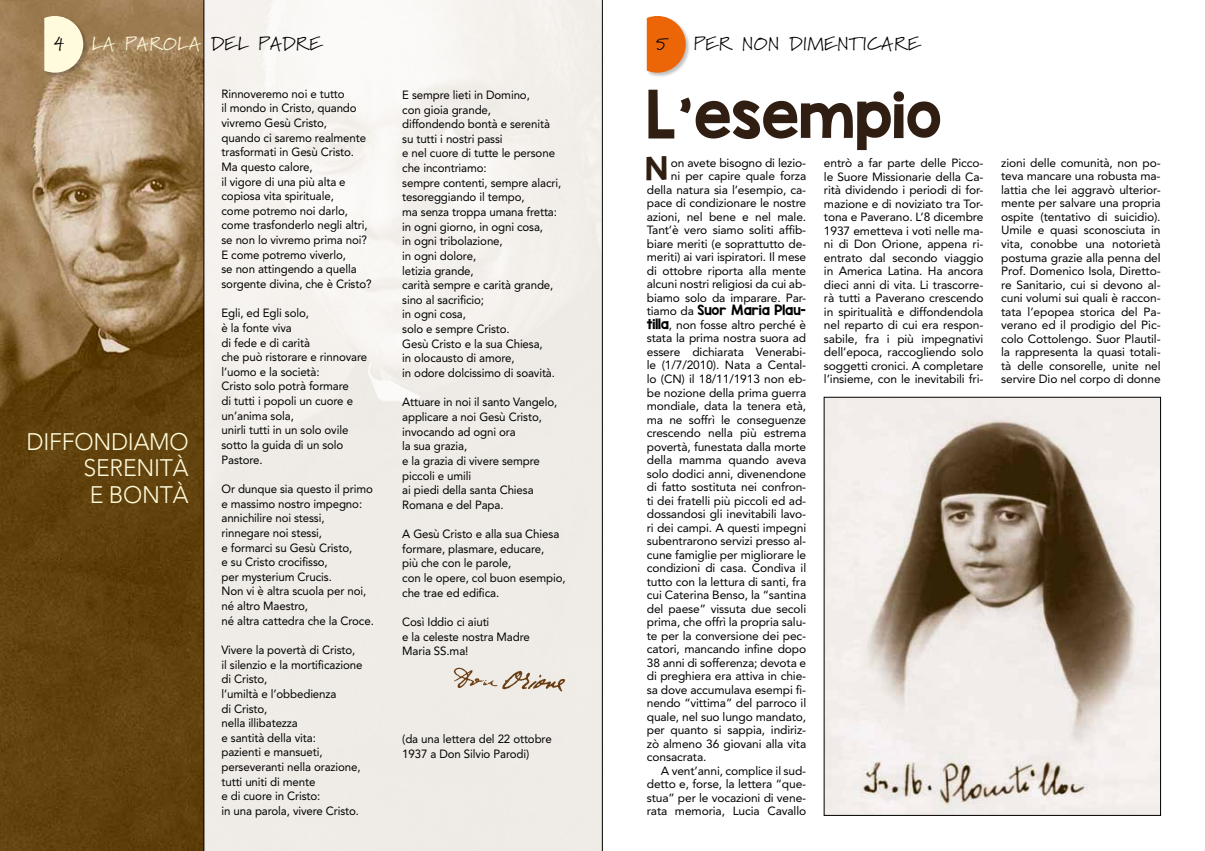
<style>
.page{position:relative;width:1205px;height:851px;background:#fff}
.page>*{position:absolute;margin:0;border:0;box-sizing:border-box;transform-origin:0 0}
.t1{font:55px "KG Blank Space Solid";letter-spacing:-.01em;color:#311e12}
.t2{font:27.25px "KG Blank Space Solid";color:#311e12}
.t3{font:300 23.75px/26.2px "Avenir";letter-spacing:-.01em;color:#fffbdc;text-align:justify}
.t4{font:18.75px "Marydale";letter-spacing:.05em;color:#000}
.t5{font:18.75px "Marydale";letter-spacing:.05em;color:#fffbdc}
.t6{font:11.88px/13.5px "Avenir";letter-spacing:-.01em;color:#000}
.t7{font:11.88px "KG Blank Space Solid";letter-spacing:-.01em;color:#000}
.s1{color:#000}
.s2{font-family:"Avenir"}
.s3{font-family:"KG Blank Space Solid"}
</style>
<div class="page">
<div style="left:646px;top:15px;width:45px;height:63px;background:#000;opacity:.25"></div>
<svg style="left:647px;top:16px;width:39px;height:57px;background:#eb7c2f"></svg>
<img style="left:0;top:0;width:204px;height:850px">
<svg style="left:204px;top:0;width:398px;height:850px"></svg>
<div style="left:44px;top:15px;width:45px;height:63px;background:#000;opacity:.25"></div>
<svg style="left:44px;top:16px;width:39px;height:57px;background:#ece4c4"></svg>
<img style="left:443px;top:660px;width:132px;height:41px">
<img style="left:826px;top:399px;width:332px;height:414px">
<h3 class="t4" style="left:53px;top:33px;width:13px">4</h3>
<h3 class="t5" style="left:92px;top:33px;width:231px">LA PAROLA <span class="s1">DEL PADRE</span></h3>
<p class="t6" style="left:221px;top:86px;width:152px;line-height:14.6px">Rinnoveremo noi e tutto<br>il mondo in Cristo, quando vivremo Gesù Cristo,<br>quando ci saremo realmente trasformati in Gesù Cristo.<br>Ma questo calore,<br>il vigore di una più alta e copiosa vita spirituale,<br>come potremo noi darlo, come trasfonderlo negli altri, se non lo vivremo prima noi?<br>E come potremo viverlo,<br>se non attingendo a quella sorgente divina, che è Cristo?</p>
<p class="t6" style="left:221px;top:306px;width:147px;line-height:14.6px">Egli, ed Egli solo,<br>è la fonte viva<br>di fede e di carità<br>che può ristorare e rinnovare l’uomo e la società:<br>Cristo solo potrà formare<br>di tutti i popoli un cuore e un’anima sola,<br>unirli tutti in un solo ovile sotto la guida di un solo<br>Pastore.</p>
<p class="t6" style="left:221px;top:481px;width:154px;line-height:14.6px">Or dunque sia questo il primo e massimo nostro impegno: annichilire noi stessi, rinnegare noi stessi,<br>e formarci su Gesù Cristo,<br>e su Cristo crocifisso,<br>per mysterium Crucis.<br>Non vi è altra scuola per noi, né altro Maestro,<br>né altra cattedra che la Croce.</p>
<p class="t6" style="left:221px;top:642px;width:142px;line-height:14.6px">Vivere la povertà di Cristo, il silenzio e la mortificazione di Cristo,<br>l’umiltà e l’obbedienza<br>di Cristo,<br>nella illibatezza<br>e santità della vita:<br>pazienti e mansueti, perseveranti nella orazione, tutti uniti di mente<br>e di cuore in Cristo:<br>in una parola, vivere Cristo.</p>
<h3 class="t3" style="left:84px;top:428px;width:107px;text-indent:-57px">DIFFONDIAMO SERENITÀ E BONTÀ</h3>
<p class="t6" style="left:402px;top:87px;width:160px;line-height:14.6px">E sempre lieti in Domino,<br>con gioia grande,<br>diffondendo bontà e serenità su tutti i nostri passi<br>e nel cuore di tutte le persone che incontriamo:<br>sempre contenti, sempre alacri, tesoreggiando il tempo,<br>ma senza troppa umana fretta: in ogni giorno, in ogni cosa,<br>in ogni tribolazione,<br>in ogni dolore,<br>letizia grande,<br>carità sempre e carità grande, sino al sacrificio;<br>in ogni cosa,<br>solo e sempre Cristo.<br>Gesù Cristo e la sua Chiesa,<br>in olocausto di amore,<br>in odore dolcissimo di soavità.</p>
<p class="t6" style="left:402px;top:395px;width:157px;line-height:14.6px">Attuare in noi il santo Vangelo, applicare a noi Gesù Cristo, invocando ad ogni ora<br>la sua grazia,<br>e la grazia di vivere sempre piccoli e umili<br>ai piedi della santa Chiesa<br>Romana e del Papa.</p>
<p class="t6" style="left:402px;top:526px;width:165px;line-height:14.6px">A Gesù Cristo e alla sua Chiesa formare, plasmare, educare,<br>più che con le parole,<br>con le opere, col buon esempio, che trae ed edifica.</p>
<p class="t6" style="left:402px;top:614px;width:129px;line-height:14.6px">Così Iddio ci aiuti<br>e la celeste nostra Madre<br>Maria SS.ma!</p>
<p class="t6" style="left:402px;top:731px;width:151px;line-height:14.6px">(da una lettera del 22 ottobre<br>1937 a Don Silvio Parodi)</p>
<h3 class="t4" style="left:656px;top:33px;width:13px">5</h3>
<h3 class="t4" style="left:694px;top:33px;width:227px">PER NON DIMENTICARE</h3>
<h1 class="t1" style="left:647px;top:78px;width:297px">L’esempio</h1>
<h2 class="t2" style="left:646px;top:151px;width:23px">N</h2>
<p class="t6" style="left:647px;top:156px;width:161px;text-align:right">on avete bisogno di lezio-<br>ni per capire quale forza della natura sia l’esempio, ca&shy;pace di condizionare le nostre azioni, nel bene e nel male.<br>Tant’è vero siamo soliti affib&shy;biare meriti (e soprattutto de&shy;meriti) ai vari ispiratori. Il mese di ottobre riporta alla mente alcuni nostri religiosi da cui ab&shy;biamo solo da imparare. Par-</p>
<p class="t7" style="left:647px;top:302px;width:161px"><span class="s2">tiamo da</span> Suor Maria Plau-</p>
<p class="t6" style="left:647px;top:318px;width:161px;text-align:justify"><span class="s3">tilla</span>, non fosse altro perché è stata la prima nostra suora ad essere dichiarata Venerabi&shy;le (1/7/2010). Nata a Cental&shy;lo (CN) il 18/11/1913 non eb&shy;be nozione della prima guerra mondiale, data la tenera età, ma ne soffrì le conseguenze crescendo nella più estrema povertà, funestata dalla morte della mamma quando aveva solo dodici anni, divenendone di fatto sostituta nei confron&shy;ti dei fratelli più piccoli ed ad&shy;dossandosi gli inevitabili lavo&shy;ri dei campi. A questi impegni subentrarono servizi presso al&shy;cune famiglie per migliorare le condizioni di casa. Condiva il tutto con la lettura di santi, fra cui Caterina Benso, la “santina del paese” vissuta due secoli prima, che offrì la propria salu&shy;te per la conversione dei pec&shy;catori, mancando infine dopo 38 anni di sofferenza; devota e di preghiera era attiva in chie&shy;sa dove accumulava esempi fi&shy;nendo “vittima” del parroco il quale, nel suo lungo mandato, per quanto si sappia, indiriz&shy;zò almeno 36 giovani alla vita consacrata.</p>
<p class="t6" style="left:647px;top:763px;width:161px;text-align:justify;text-indent:14px">A vent’anni, complice il sud&shy;detto e, forse, la lettera “que&shy;stua” per le vocazioni di vene&shy;rata memoria, Lucia Cavallo</p>
<p class="t6" style="left:824px;top:156px;width:161px;text-align:justify">entrò a far parte delle Picco&shy;le Suore Missionarie della Ca&shy;rità dividendo i periodi di for&shy;mazione e di noviziato tra Tor&shy;tona e Paverano. L’8 dicembre 1937 emetteva i voti nelle ma&shy;ni di Don Orione, appena ri&shy;entrato dal secondo viaggio in America Latina. Ha ancora dieci anni di vita. Li trascorre&shy;rà tutti a Paverano crescendo in spiritualità e diffondendola nel reparto di cui era respon&shy;sabile, fra i più impegnativi dell’epoca, raccogliendo solo soggetti cronici. A completare l’insieme, con le inevitabili fri-</p>
<p class="t6" style="left:1001px;top:156px;width:161px;text-align:justify">zioni delle comunità, non po&shy;teva mancare una robusta ma&shy;lattia che lei aggravò ulterior&shy;mente per salvare una propria ospite (tentativo di suicidio).<br>Umile e quasi sconosciuta in vita, conobbe una notorietà postuma grazie alla penna del Prof. Domenico Isola, Diretto&shy;re Sanitario, cui si devono al&shy;cuni volumi sui quali è raccon&shy;tata l’epopea storica del Pa&shy;verano ed il prodigio del Pic&shy;colo Cottolengo. Suor Plautil&shy;la rappresenta la quasi totali&shy;tà delle consorelle, unite nel servire Dio nel corpo di donne</p>
</div>
